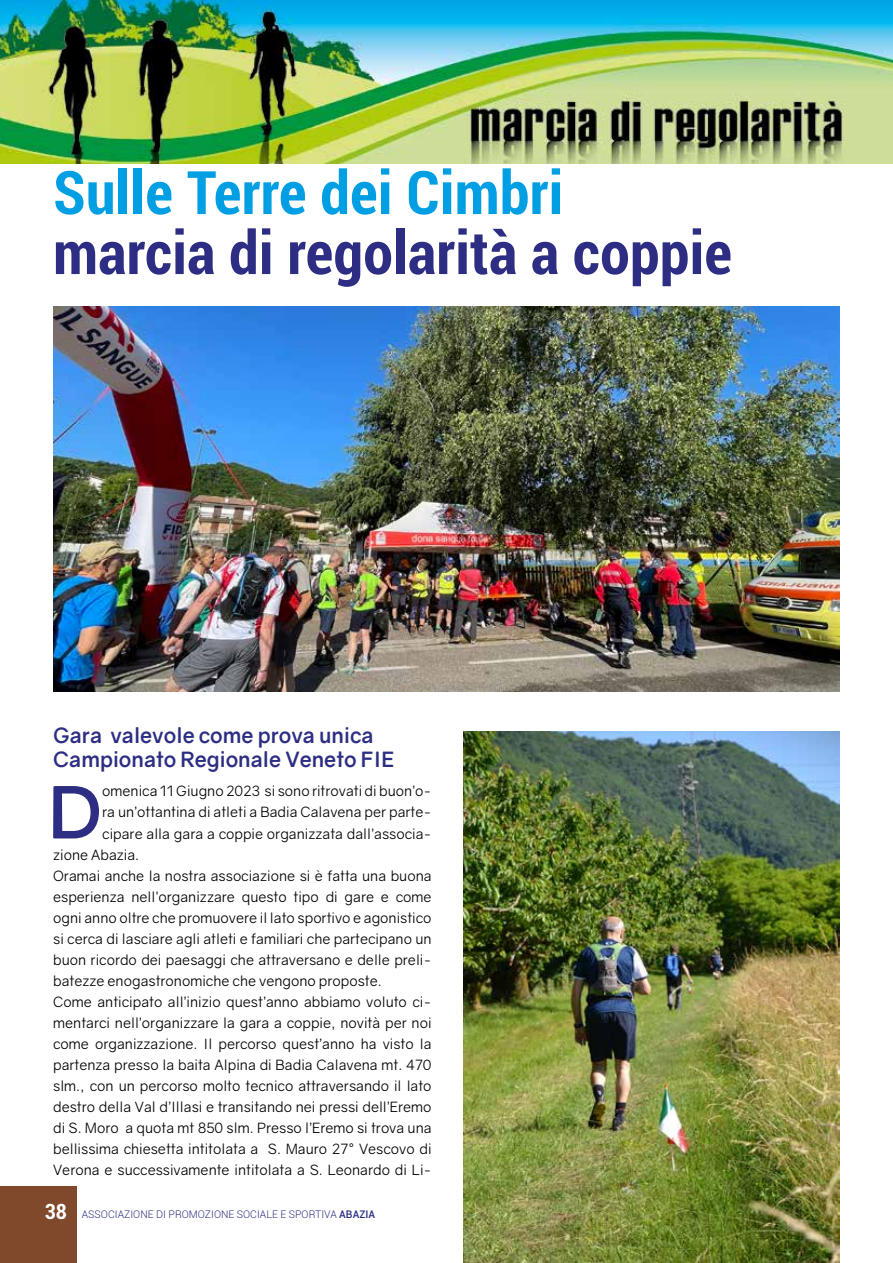
<style>
.page{position:relative;width:893px;height:1263px;background:#fff}
.page>*{position:absolute;margin:0;border:0;box-sizing:border-box;transform-origin:0 0}
.t1{font:700 71.7px "Gravity";color:#2d2e83}
.t2{font:700 condensed 60px "Roboto";letter-spacing:.005em;color:#2d2e83}
.t3{font:700 condensed 60px "Roboto";letter-spacing:.005em;color:#009fe3}
.t4{font:700 21px/24px "Gravity";color:#2d2e83}
.t5{font:14.25px "Gravity";color:#000}
.t6{font:300 10.5px "Roboto";color:#2d2e83}
.s1{font-weight:700;font-stretch:condensed;font-size:21px;color:#fff}
.s2{font-weight:500}
</style>
<div class="page">
<div style="left:0;top:1186px;width:77px;height:77px;background:#81492b"></div>
<img style="left:0;top:0;width:893px;height:164px">
<img style="left:53px;top:306px;width:787px;height:385px">
<img style="left:463px;top:731px;width:377px;height:532px">
<h2 class="t3" style="left:53px;top:151px;width:511px">Sulle Terre dei Cimbri</h2>
<h2 class="t2" style="left:53px;top:211px;width:680px">marcia di regolarità a coppie</h2>
<h3 class="t4" style="left:53px;top:723px;width:343px">Gara valevole come prova unica<br>Campionato Regionale Veneto FIE</h3>
<h1 class="t1" style="left:48px;top:768px;width:56px">D</h1>
<p class="t5" style="left:102px;top:783px;width:331px">omenica 11 Giugno 2023 si sono ritrovati di buon’o-</p>
<p class="t5" style="left:102px;top:804px;width:331px">ra un’ottantina di atleti a Badia Calavena per parte-</p>
<p class="t5" style="left:102px;top:825px;width:331px">cipare alla gara a coppie organizzata dall’associa-</p>
<p class="t5" style="left:53px;top:846px;width:88px">zione Abazia.</p>
<p class="t5" style="left:53px;top:867px;width:380px">Oramai anche la nostra associazione si è fatta una buona</p>
<p class="t5" style="left:53px;top:888px;width:380px">esperienza nell’organizzare questo tipo di gare e come</p>
<p class="t5" style="left:53px;top:909px;width:380px">ogni anno oltre che promuovere il lato sportivo e agonistico</p>
<p class="t5" style="left:53px;top:930px;width:380px">si cerca di lasciare agli atleti e familiari che partecipano un</p>
<p class="t5" style="left:53px;top:951px;width:380px">buon ricordo dei paesaggi che attraversano e delle preli-</p>
<p class="t5" style="left:53px;top:972px;width:330px">batezze enogastronomiche che vengono proposte.</p>
<p class="t5" style="left:53px;top:993px;width:380px">Come anticipato all’inizio quest’anno abbiamo voluto ci-</p>
<p class="t5" style="left:53px;top:1014px;width:380px">mentarci nell’organizzare la gara a coppie, novità per noi</p>
<p class="t5" style="left:53px;top:1035px;width:380px">come organizzazione. Il percorso quest’anno ha visto la</p>
<p class="t5" style="left:53px;top:1056px;width:380px">partenza presso la baita Alpina di Badia Calavena mt. 470</p>
<p class="t5" style="left:53px;top:1077px;width:380px">slm., con un percorso molto tecnico attraversando il lato</p>
<p class="t5" style="left:53px;top:1098px;width:380px">destro della Val d’Illasi e transitando nei pressi dell’Eremo</p>
<p class="t5" style="left:53px;top:1119px;width:380px">di S. Moro a quota mt 850 slm. Presso l’Eremo si trova una</p>
<p class="t5" style="left:53px;top:1140px;width:380px">bellissima chiesetta intitolata a S. Mauro 27° Vescovo di</p>
<p class="t5" style="left:53px;top:1161px;width:380px">Verona e successivamente intitolata a S. Leonardo di Li-</p>
<p class="t6" style="left:45px;top:1207px;width:332px"><span class="s1">38</span> ASSOCIAZIONE DI PROMOZIONE SOCIALE E SPORTIVA <span class="s2">ABAZIA</span></p>
</div>
